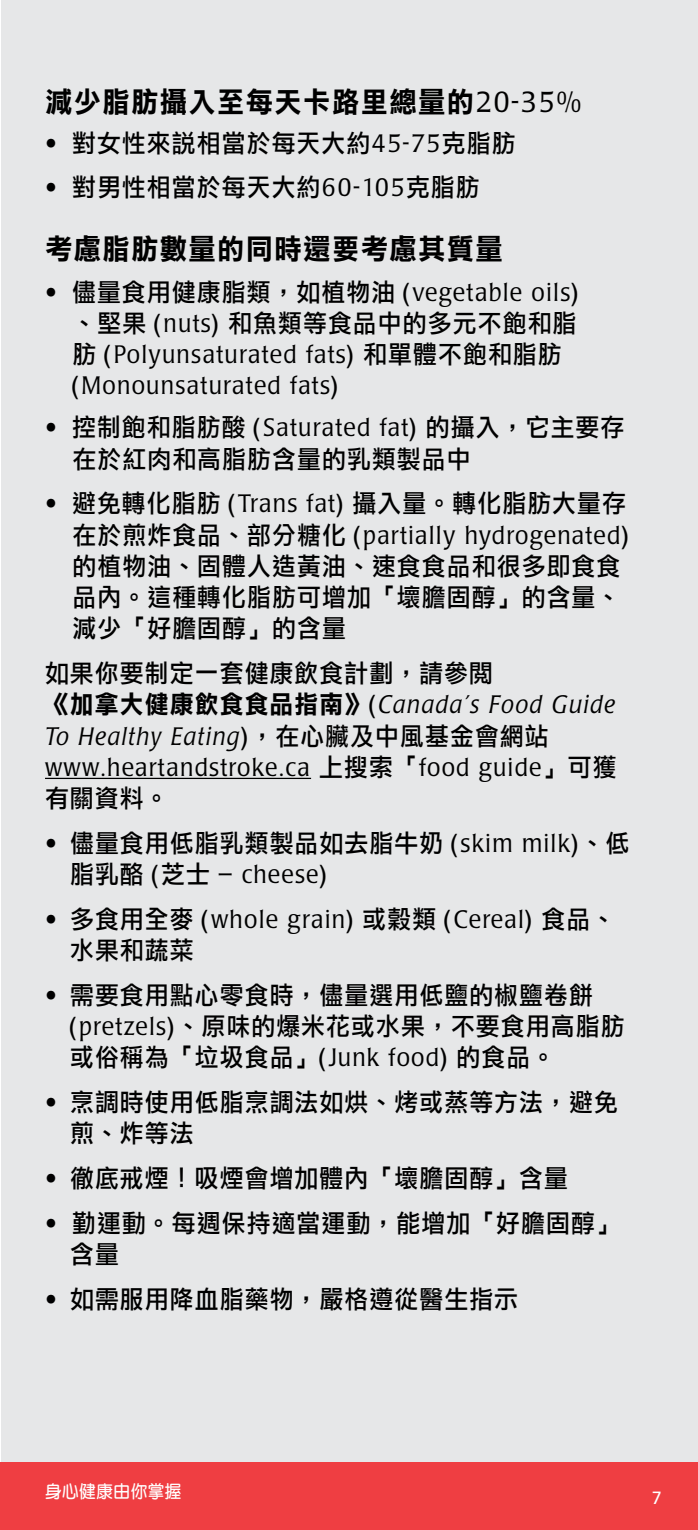
<style>
.page{position:relative;width:698px;height:1530px;background:#fff}
.page>*{position:absolute;margin:0;border:0;box-sizing:border-box;transform-origin:0 0}
.t1{font:28.75px "DF Li Hei Bd HK BF";letter-spacing:.05em;color:#000;scale:.95 1}
.t2{font:25px/31.2px "DF Li Hei Md HK BF";letter-spacing:.05em;color:#000;scale:.95 1}
.t3{font:300 25px/31.2px "Poppl Laudatio";letter-spacing:.05em;color:#000;scale:.95 1}
.t4{font:italic 300 25px/31.2px "Poppl Laudatio";letter-spacing:.05em;color:#000;scale:.95 1}
.t5{font:700 17.5px "Yen Round";letter-spacing:.03em;color:#fff;scale:.95 1}
.t6{font:500 17.5px "Avenir";color:#fff}
.s1{font-family:"Poppl Laudatio";font-weight:300}
.s2{font-family:"Avenir"}
.s3{font-family:"DF Li Hei Md HK BF";font-weight:400}
.s4{font-family:"DF Li Hei Bd HK BF";font-weight:400;font-style:normal}
.s5{font-family:"DF Li Hei Md HK BF";font-weight:400;font-style:normal}
.s6{font-style:normal}
.s7{font-family:"Avenir";font-weight:400}
</style>
<div class="page">
<div style="left:1px;top:0;width:697px;height:1530px;background:#e6e7e8"></div>
<hr style="left:45px;top:778px;width:266px;height:1px;background:#000">
<div style="left:0;top:1462px;width:698px;height:68px;background:#ef3e42"></div>
<p class="t1" style="left:45px;top:87px;width:566px">減少脂肪攝入至每天卡路里總量的<span class="s1">20-35%</span></p>
<p class="t2" style="left:45px;top:129px;width:496px"><span class="s2">•</span> 對女性來說相當於每天大約<span class="s1">45-75</span>克脂肪</p>
<p class="t2" style="left:45px;top:172px;width:459px"><span class="s2">•</span> 對男性相當於每天大約<span class="s1">60-105</span>克脂肪</p>
<p class="t1" style="left:45px;top:234px;width:483px">考慮脂肪數量的同時還要考慮其質量</p>
<p class="t2" style="left:45px;top:277px;width:564px;text-align:right"><span class="s2">•</span> 儘量食用健康脂類，如植物油 (<span class="s1">vegetable oils</span>)、堅果 (<span class="s1">nuts</span>) 和魚類等食品中的多元不飽和脂</p>
<p class="t3" style="left:73px;top:339px;width:516px"><span class="s3">肪 (</span>Polyunsaturated fats<span class="s3">) 和單體不飽和脂肪(</span>Monounsaturated fats<span class="s3">)</span></p>
<p class="t2" style="left:73px;top:413px;width:582px;text-indent:-28px"><span class="s2">•</span> 控制飽和脂肪酸 (<span class="s1">Saturated fat</span>) 的攝入，它主要存在於紅肉和高脂肪含量的乳類製品中</p>
<p class="t2" style="left:45px;top:489px;width:613px"><span class="s2">•</span> 避免轉化脂肪 (<span class="s1">Trans fat</span>) 攝入量。轉化脂肪大量存</p>
<p class="t3" style="left:73px;top:520px;width:587px"><span class="s3">在於煎炸食品、部分糖化 (</span>partially hydrogenated<span class="s3">)</span></p>
<p class="t2" style="left:73px;top:551px;width:578px;text-align:justify">的植物油、固體人造黃油、速食食品和很多即食食品內。這種轉化脂肪可增加「壞膽固醇」的含量、減少「好膽固醇」的含量</p>
<p class="t2" style="left:45px;top:658px;width:473px">如果你要制定一套健康飲食計劃，請參閱</p>
<p class="t4" style="left:45px;top:689px;width:603px"><span class="s4">《加拿大健康飲食食品指南》</span><span class="s5">(</span>Canada’s Food Guide<br>To Healthy Eating<span class="s5">)，在心臟及中風基金會網站</span><span class="s6">www.heartandstroke.ca</span> <span class="s5">上搜索「</span><span class="s6">food guide</span><span class="s5">」可獲</span></p>
<p class="t2" style="left:45px;top:783px;width:131px">有關資料。</p>
<p class="t2" style="left:70px;top:828px;width:590px;text-indent:-25px"><span class="s2">•</span> 儘量食用低脂乳類製品如去脂牛奶 (<span class="s1">skim milk</span>)、低脂乳酪 (芝士 <span class="s1">– cheese</span>)</p>
<p class="t3" style="left:45px;top:904px;width:601px"><span class="s7">•</span> <span class="s3">多食用全麥 (</span>whole grain<span class="s3">) 或穀類 (</span>Cereal<span class="s3">) 食品、</span></p>
<p class="t2" style="left:70px;top:935px;width:131px">水果和蔬菜</p>
<p class="t2" style="left:70px;top:980px;width:585px;text-indent:-25px"><span class="s2">•</span> 需要食用點心零食時，儘量選用低鹽的椒鹽卷餅(<span class="s1">pretzels</span>)、原味的爆米花或水果，不要食用高脂肪或俗稱為「垃圾食品」(<span class="s1">Junk food</span>) 的食品。</p>
<p class="t2" style="left:70px;top:1087px;width:578px;text-indent:-25px"><span class="s2">•</span> 烹調時使用低脂烹調法如烘、烤或蒸等方法，避免煎、炸等法</p>
<p class="t2" style="left:45px;top:1163px;width:552px"><span class="s2">•</span> 徹底戒煙！吸煙會增加體內「壞膽固醇」含量</p>
<p class="t2" style="left:70px;top:1208px;width:580px;text-indent:-25px"><span class="s2">•</span> 勤運動。每週保持適當運動，能增加「好膽固醇」含量</p>
<p class="t2" style="left:45px;top:1284px;width:499px"><span class="s2">•</span> 如需服用降血脂藥物，嚴格遵從醫生指示</p>
<p class="t5" style="left:45px;top:1482px;width:145px">身心健康由你掌握</p>
<p class="t6" style="left:652px;top:1488px;width:11px">7</p>
</div>
